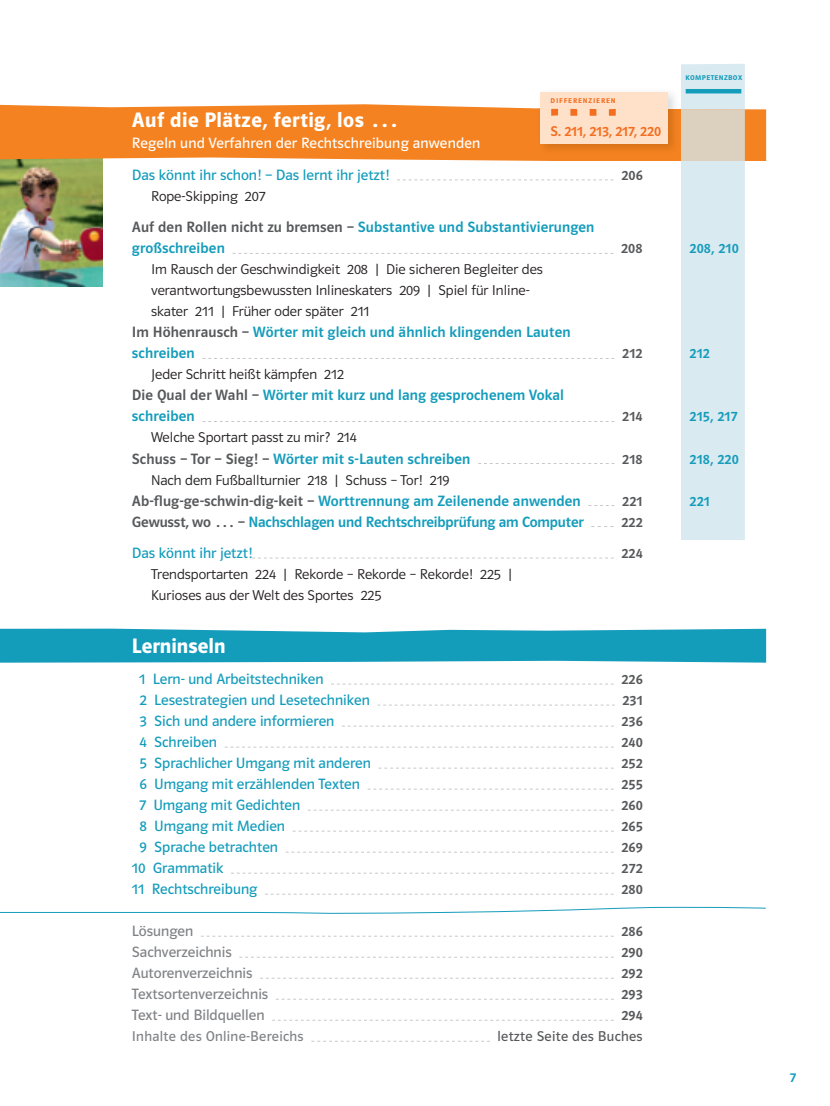
<style>
.page{position:relative;width:830px;height:1106px;background:#fff}
.page>*{position:absolute;margin:0;border:0;box-sizing:border-box;transform-origin:0 0}
.t1{font:21px "Polo ST11 K Hfett";letter-spacing:.02em;color:#fff}
.t2{font:21px "Polo ST11 K Hfett";color:#fff}
.t3{font:15px/21px "Polo ST11 K Krftg";letter-spacing:.01em;color:#149cbb}
.t4{font:15px "Polo ST11 K Buch";color:#149cbb}
.t5{font:15px "Polo ST11 K Buch";color:#808285}
.t6{font:15px/31.5px "Polo ST11 K Buch";letter-spacing:.01em;color:#fff}
.t7{font:15px "Polo ST11 K Krftg";letter-spacing:-.01em;color:#149cbb}
.t8{font:14.25px/21px "Polo ST11 K Leicht";color:#231f20}
.t9{font:14.25px "Polo ST11 K Krftg";letter-spacing:.02em;color:#57585a}
.t10{font:14.25px "Polo ST11 K Krftg";letter-spacing:.02em;color:#149cbb}
.t11{font:14.25px "Polo ST11 K Buch";letter-spacing:.02em;color:#808285}
.t12{font:14.25px "Polo ST11 K Buch";letter-spacing:.02em;color:#57585a}
.t13{font:14.25px "Polo ST11 K Krftg";letter-spacing:-.005em;color:#f36e21}
.t14{font:13.5px "Polo ST Cap K Krftg";color:#149cbb}
.t15{font:9px "Polo ST Cap K Krftg";letter-spacing:.09em;color:#f36e21}
.t16{font:9px "Polo ST Cap K Krftg";letter-spacing:.04em;color:#149cbb}
.s1{color:#149cbb}
.s2{color:#57585a}
</style>
<div class="page">
<img style="left:0;top:161px;width:102px;height:125px">
<svg style="left:0;top:628px;width:765px;height:34px;background:#24a2bf"></svg>
<svg style="left:0;top:104px;width:765px;height:57px;background:#f48a2f"></svg>
<svg style="left:397px;top:179px;width:216px;height:1px"></svg>
<svg style="left:232px;top:253px;width:381px;height:1px"></svg>
<svg style="left:202px;top:358px;width:412px;height:1px"></svg>
<svg style="left:202px;top:421px;width:412px;height:1px"></svg>
<svg style="left:478px;top:463px;width:136px;height:1px"></svg>
<svg style="left:588px;top:505px;width:26px;height:1px"></svg>
<svg style="left:591px;top:526px;width:22px;height:1px"></svg>
<svg style="left:252px;top:557px;width:361px;height:1px"></svg>
<svg style="left:331px;top:683px;width:282px;height:1px"></svg>
<svg style="left:377px;top:704px;width:237px;height:1px"></svg>
<svg style="left:342px;top:725px;width:271px;height:1px"></svg>
<svg style="left:225px;top:746px;width:388px;height:1px"></svg>
<svg style="left:379px;top:767px;width:234px;height:1px"></svg>
<svg style="left:368px;top:788px;width:245px;height:1px"></svg>
<svg style="left:308px;top:809px;width:305px;height:1px"></svg>
<svg style="left:293px;top:830px;width:320px;height:1px"></svg>
<svg style="left:286px;top:851px;width:327px;height:1px"></svg>
<svg style="left:231px;top:872px;width:382px;height:1px"></svg>
<svg style="left:265px;top:893px;width:348px;height:1px"></svg>
<svg style="left:201px;top:935px;width:412px;height:1px"></svg>
<svg style="left:240px;top:956px;width:373px;height:1px"></svg>
<svg style="left:260px;top:977px;width:353px;height:1px"></svg>
<svg style="left:276px;top:998px;width:337px;height:1px"></svg>
<svg style="left:272px;top:1019px;width:341px;height:1px"></svg>
<svg style="left:312px;top:1040px;width:178px;height:1px"></svg>
<svg style="left:0;top:906px;width:765px;height:8px"></svg>
<img style="left:536px;top:93px;width:144px;height:63px">
<svg style="left:680px;top:64px;width:64px;height:476px;background:#d9e6eb"></svg>
<img style="left:680px;top:109px;width:1px;height:47px">
<div style="left:540px;top:92px;width:128px;height:51px;background:#fee1c8"></div>
<div style="left:551px;top:109px;width:6px;height:7px;background:#f36e21"></div>
<div style="left:570px;top:109px;width:7px;height:7px;background:#f36e21"></div>
<div style="left:589px;top:109px;width:7px;height:7px;background:#f36e21"></div>
<div style="left:608px;top:109px;width:7px;height:7px;background:#f36e21"></div>
<p class="t1" style="left:132px;top:108px;width:267px">Auf die Plätze, fertig, los …</p>
<p class="t6" style="left:132px;top:128px;width:350px">Regeln und Verfahren der Rechtschreibung anwenden<br><span class="s1">Das könnt ihr schon! – Das lernt ihr jetzt!</span></p>
<p class="t15" style="left:550px;top:95px;width:67px">differenzieren</p>
<p class="t13" style="left:550px;top:123px;width:112px">S. 211, 213, 217, 220</p>
<p class="t9" style="left:621px;top:167px;width:23px">206</p>
<p class="t16" style="left:685px;top:72px;width:58px">kompetenzbox</p>
<p class="t8" style="left:151px;top:186px;width:116px">Rope-Skipping 207</p>
<p class="t3" style="left:132px;top:217px;width:464px"><span class="s2">Auf den Rollen nicht zu bremsen –</span> Substantive und Substantivierungen großschreiben</p>
<p class="t8" style="left:151px;top:259px;width:393px">Im Rausch der Geschwindigkeit 208 | Die sicheren Begleiter des verantwortungsbewussten Inlineskaters 209 | Spiel für Inline&shy;skater 211 | Früher oder später 211</p>
<p class="t3" style="left:132px;top:322px;width:440px"><span class="s2">Im Höhenrausch –</span> Wörter mit gleich und ähnlich klingenden Lauten schreiben</p>
<p class="t8" style="left:151px;top:364px;width:194px">Jeder Schritt heißt kämpfen 212</p>
<p class="t3" style="left:132px;top:385px;width:433px"><span class="s2">Die Qual der Wahl –</span> Wörter mit kurz und lang gesprochenem Vokal schreiben</p>
<p class="t9" style="left:620px;top:241px;width:23px">208</p>
<p class="t10" style="left:689px;top:241px;width:51px">208, 210</p>
<p class="t9" style="left:621px;top:346px;width:22px">212</p>
<p class="t10" style="left:689px;top:346px;width:22px">212</p>
<p class="t9" style="left:621px;top:409px;width:22px">214</p>
<p class="t10" style="left:689px;top:409px;width:49px">215, 217</p>
<p class="t8" style="left:151px;top:427px;width:207px">Welche Sportart passt zu mir? 214</p>
<p class="t3" style="left:132px;top:448px;width:340px"><span class="s2">Schuss – Tor – Sieg! –</span> Wörter mit s-Lauten schreiben</p>
<p class="t9" style="left:621px;top:451px;width:22px">218</p>
<p class="t10" style="left:689px;top:451px;width:51px">218, 220</p>
<p class="t8" style="left:151px;top:469px;width:300px">Nach dem Fußballturnier 218 | Schuss – Tor! 219</p>
<p class="t3" style="left:132px;top:490px;width:450px"><span class="s2">Ab-flug-ge-schwin-dig-keit –</span> Worttrennung am Zeilenende anwenden</p>
<p class="t9" style="left:621px;top:493px;width:22px">221</p>
<p class="t10" style="left:689px;top:493px;width:22px">221</p>
<p class="t7" style="left:132px;top:513px;width:453px"><span class="s2">Gewusst, wo … –</span> Nachschlagen und Rechtschreibprüfung am Computer</p>
<p class="t9" style="left:621px;top:514px;width:23px">222</p>
<p class="t4" style="left:132px;top:545px;width:122px">Das könnt ihr jetzt!</p>
<p class="t9" style="left:621px;top:545px;width:23px">224</p>
<p class="t8" style="left:151px;top:564px;width:362px">Trendsportarten 224 | Rekorde – Rekorde – Rekorde! 225 |<br>Kurioses aus der Welt des Sportes 225</p>
<p class="t2" style="left:132px;top:633px;width:95px">Lerninseln</p>
<p class="t4" style="left:139px;top:671px;width:186px">1 Lern- und Arbeitstechniken</p>
<p class="t9" style="left:621px;top:671px;width:23px">226</p>
<p class="t4" style="left:139px;top:692px;width:232px">2 Lesestrategien und Lesetechniken</p>
<p class="t9" style="left:622px;top:692px;width:22px">231</p>
<p class="t4" style="left:139px;top:713px;width:196px">3 Sich und andere informieren</p>
<p class="t9" style="left:621px;top:713px;width:23px">236</p>
<p class="t4" style="left:139px;top:734px;width:79px">4 Schreiben</p>
<p class="t9" style="left:621px;top:734px;width:23px">240</p>
<p class="t4" style="left:139px;top:755px;width:233px">5 Sprachlicher Umgang mit anderen</p>
<p class="t9" style="left:621px;top:755px;width:23px">252</p>
<p class="t4" style="left:139px;top:776px;width:222px">6 Umgang mit erzählenden Texten</p>
<p class="t9" style="left:621px;top:776px;width:23px">255</p>
<p class="t4" style="left:139px;top:797px;width:163px">7 Umgang mit Gedichten</p>
<p class="t9" style="left:621px;top:797px;width:23px">260</p>
<p class="t4" style="left:139px;top:818px;width:147px">8 Umgang mit Medien</p>
<p class="t9" style="left:621px;top:818px;width:23px">265</p>
<p class="t4" style="left:139px;top:839px;width:140px">9 Sprache betrachten</p>
<p class="t9" style="left:621px;top:839px;width:23px">269</p>
<p class="t4" style="left:132px;top:860px;width:93px">10 Grammatik</p>
<p class="t9" style="left:621px;top:860px;width:23px">272</p>
<p class="t4" style="left:132px;top:881px;width:127px">11 Rechtschreibung</p>
<p class="t9" style="left:621px;top:881px;width:23px">280</p>
<p class="t5" style="left:132px;top:923px;width:63px">Lösungen</p>
<p class="t9" style="left:621px;top:923px;width:23px">286</p>
<p class="t5" style="left:132px;top:944px;width:101px">Sachverzeichnis</p>
<p class="t9" style="left:621px;top:944px;width:23px">290</p>
<p class="t5" style="left:132px;top:965px;width:122px">Autorenverzeichnis</p>
<p class="t9" style="left:621px;top:965px;width:23px">292</p>
<p class="t5" style="left:132px;top:986px;width:138px">Textsortenverzeichnis</p>
<p class="t9" style="left:621px;top:986px;width:23px">293</p>
<p class="t5" style="left:132px;top:1007px;width:134px">Text- und Bildquellen</p>
<p class="t9" style="left:621px;top:1007px;width:23px">294</p>
<p class="t11" style="left:132px;top:1028px;width:173px">Inhalte des Online-Bereichs</p>
<p class="t12" style="left:497px;top:1028px;width:147px">letzte Seite des Buches</p>
<p class="t14" style="left:789px;top:1069px;width:8px">7</p>
</div>
